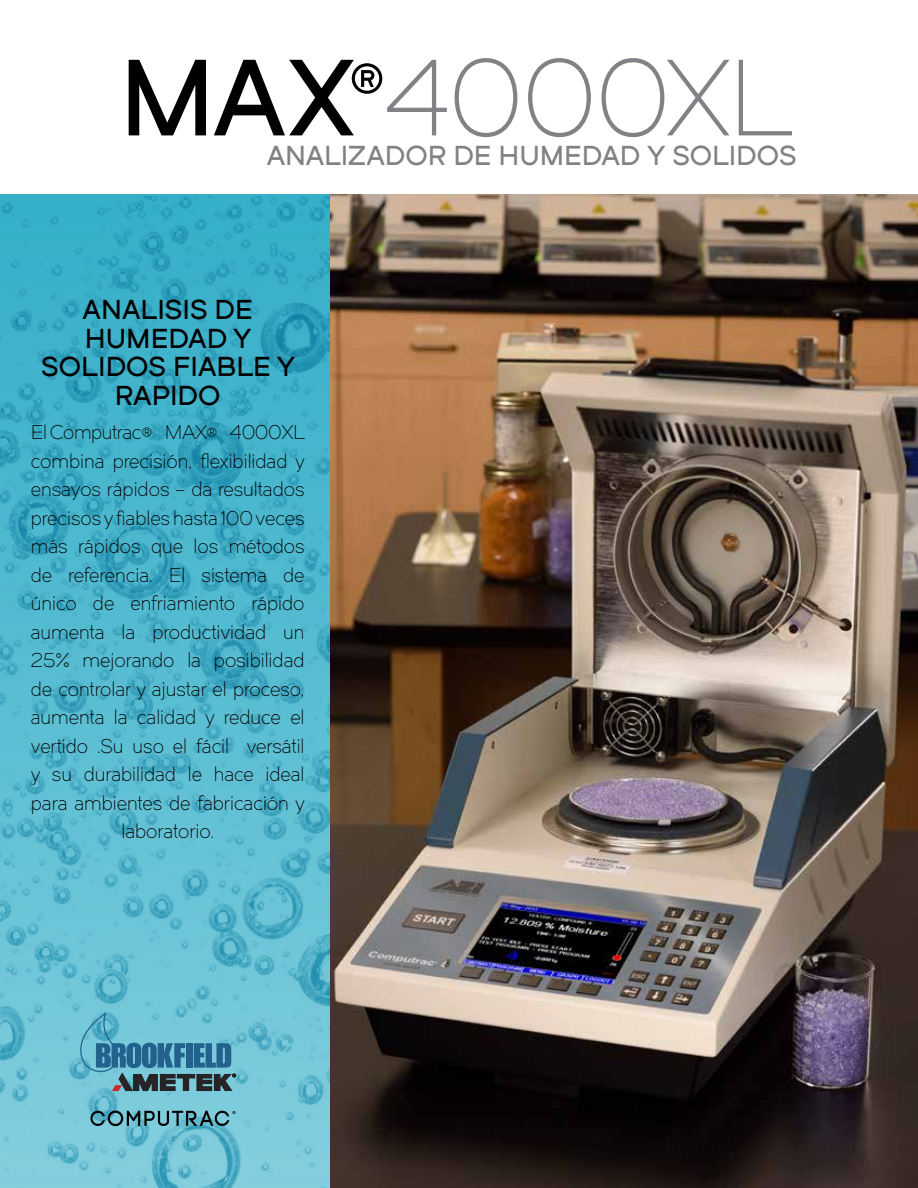
<style>
.page{position:relative;width:918px;height:1188px;background:#fff}
.page>*{position:absolute;margin:0;border:0;box-sizing:border-box;transform-origin:0 0}
.t1{font:106.5px "Dual 300";letter-spacing:-.02em;color:#808285}
.t2{font:27px/28.5px "Dual 600";color:#000;text-align:center}
.t3{font:27px "Dual 600";letter-spacing:-.005em;color:#808285}
.t4{font:19.5px/28.5px "Dual 300";color:#000;text-align:center}
.s1{font-family:"Dual 600";color:#000}
</style>
<div class="page">
<img style="left:329px;top:194px;width:589px;height:994px">
<img style="left:0;top:196px;width:329px;height:992px">
<svg style="left:90px;top:1111px;width:145px;height:15px;background:#4c8490"></svg>
<svg style="left:80px;top:1005px;width:156px;height:86px;background:#5ba1b6"></svg>
<h1 class="t1" style="left:119px;top:35px;width:676px"><span class="s1">MAX</span><sup>®</sup>4000XL</h1>
<h2 class="t3" style="left:267px;top:138px;width:531px">ANALIZADOR DE HUMEDAD Y SOLIDOS</h2>
<h2 class="t2" style="left:41px;top:295px;width:255px">ANALISIS DE<br>HUMEDAD Y<br>SOLIDOS FIABLE Y<br>RAPIDO</h2>
<p class="t4" style="left:31px;top:418px;width:276px">El Computrac® MAX® 4000XL combina precisión, flexibilidad y ensayos rápidos – da resultados precisos y fiables hasta 100 veces más rápidos que los métodos de referencia. El sistema de único de enfriamiento rápido aumenta la productividad un<br>25% mejorando la posibilidad de controlar y ajustar el proceso, aumenta la calidad y reduce el vertido .Su uso el fácil versátil y su durabilidad le hace ideal para ambientes de fabricación y laboratorio.</p>
</div>
